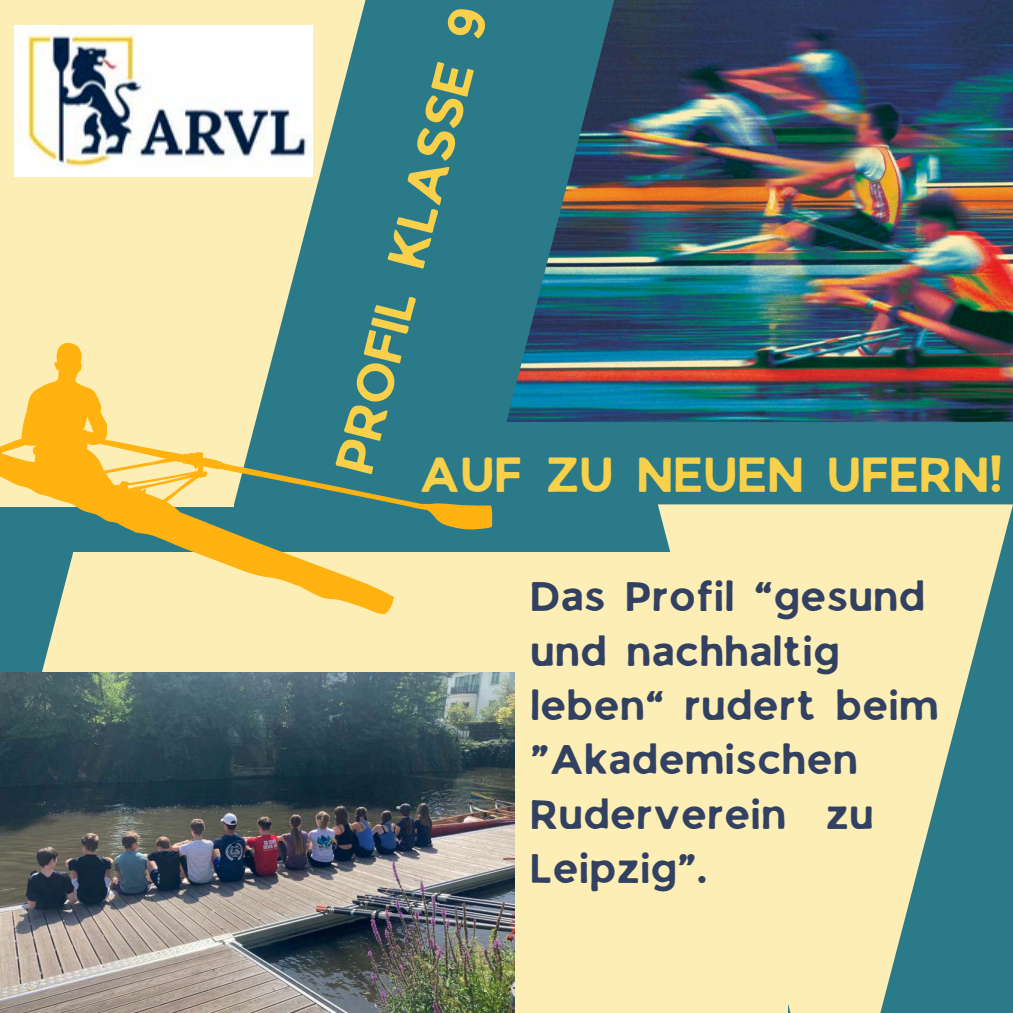
<style>
.page{position:relative;width:1013px;height:1013px;background:#fff}
.page>*{position:absolute;margin:0;border:0;box-sizing:border-box;transform-origin:0 0}
.t1{font:50.62px "JA Jaya Giri Sans";color:#f8d04a}
.t2{font:46.62px "JA Jaya Giri Sans";color:#f8d04a}
.t3{font:39px/54.4px "JA Jaya Giri Sans";color:#324161}
</style>
<div class="page">
<div style="left:0;top:0;width:1012px;height:1012px;background:#2a7a89"></div>
<img style="left:506px;top:0;width:506px;height:422px">
<div style="left:0;top:0;width:233px;height:506px;background:#fdeeb5"></div>
<div style="left:73px;top:552px;width:714px;height:460px;background:#fdeeb5"></div>
<svg style="left:101px;top:0;width:264px;height:343px;fill:#fdeeb5"></svg>
<svg style="left:42px;top:614px;width:31px;height:58px;fill:#fdeeb5"></svg>
<img style="left:0;top:672px;width:515px;height:340px">
<svg style="left:657px;top:504px;width:355px;height:508px;fill:#fdeeb5"></svg>
<img style="left:15px;top:26px;width:297px;height:151px">
<svg style="left:0;top:343px;width:492px;height:271px"></svg>
<p class="t1" style="left:334px;top:465px;width:481px;rotate:-76deg">PROFIL KLASSE 9</p>
<p class="t2" style="left:421px;top:455px;width:585px">AUF ZU NEUEN UFERN!</p>
<h1 class="t3" style="left:532px;top:573px;width:410px">Das Profil “gesund und nachhaltig leben“ rudert beim ”Akademischen<br>Ruderverein zu<br>Leipzig”.</h1>
</div>
